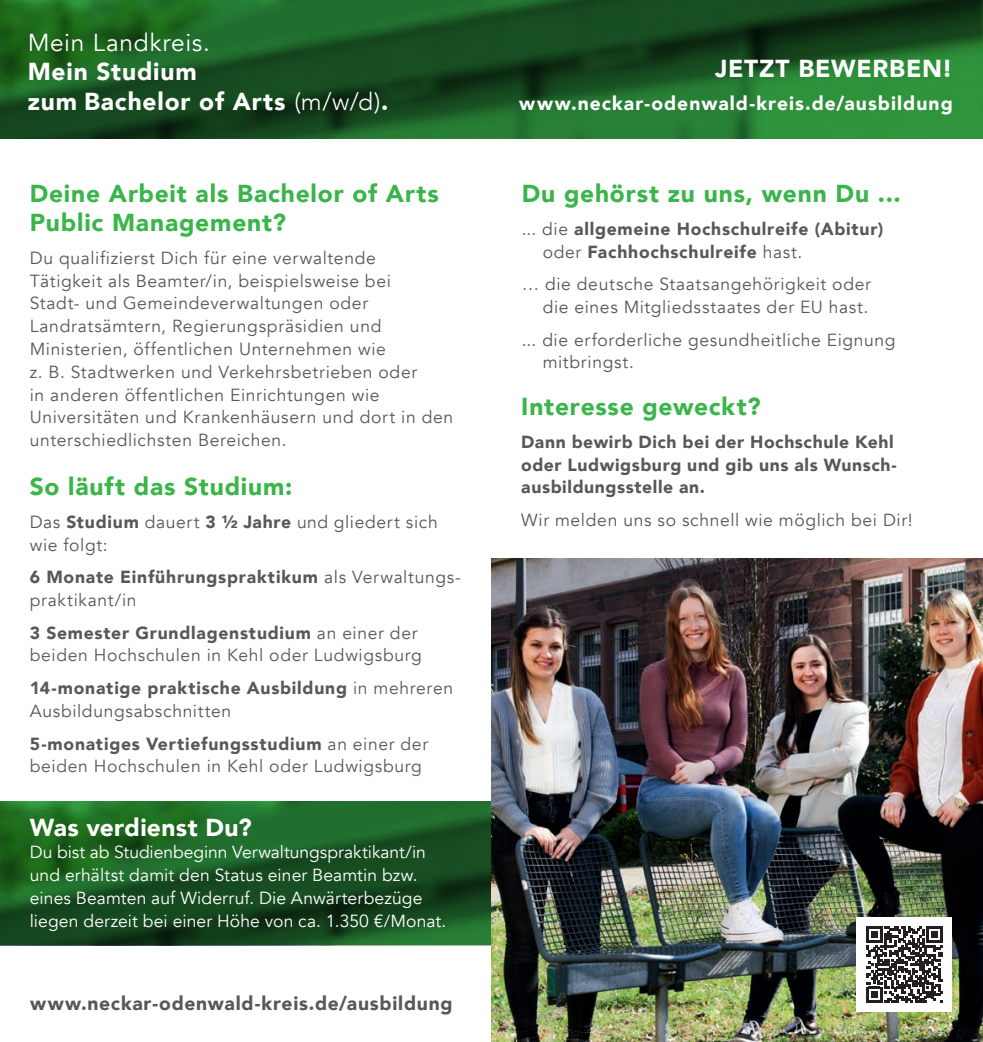
<style>
.page{position:relative;width:983px;height:1042px;background:#fff}
.page>*{position:absolute;margin:0;border:0;box-sizing:border-box;transform-origin:0 0}
.t1{font:900 24.5px/29.4px "Avenir";letter-spacing:.035em;color:#3ab54a}
.t2{font:900 24.5px/29.4px "Avenir";letter-spacing:.03em;color:#fff}
.t3{font:24.5px "Avenir";letter-spacing:.025em;color:#fff}
.t4{font:900 19.25px "Avenir";letter-spacing:.055em;color:#fff}
.t5{font:900 19.25px "Avenir";letter-spacing:.04em;color:#57585a}
.t6{font:17.5px/22.8px "Avenir";letter-spacing:.035em;color:#57585a}
.t7{font:17.5px/22.8px "Avenir";letter-spacing:.005em;color:#fff}
.t8{font:900 17.5px/22.8px "Avenir";letter-spacing:.035em;color:#57585a}
.s1{font-weight:300}
.s2{font-weight:900}
.s3{font-weight:400}
</style>
<div class="page">
<img style="left:0;top:801px;width:491px;height:144px">
<img style="left:491px;top:558px;width:491px;height:484px">
<img style="left:0;top:0;width:982px;height:139px">
<div style="left:856px;top:917px;width:95px;height:95px;background:#fff"></div>
<svg style="left:866px;top:926px;width:76px;height:77px"></svg>
<h1 class="t3" style="left:28px;top:28px;width:184px">Mein Landkreis.</h1>
<h1 class="t2" style="left:28px;top:56px;width:362px">Mein Studium<br>zum Bachelor of Arts <span class="s1">(m/w/d)</span>.</h1>
<h1 class="t2" style="left:715px;top:53px;width:239px">JETZT BEWERBEN!</h1>
<p class="t4" style="left:519px;top:86px;width:435px">www.neckar-odenwald-kreis.de/ausbildung</p>
<h1 class="t1" style="left:30px;top:178px;width:410px">Deine Arbeit als Bachelor of Arts<br>Public Management?</h1>
<p class="t6" style="left:30px;top:247px;width:425px">Du qualifizierst Dich für eine verwaltende<br>Tätigkeit als Beamter/in, beispielsweise bei<br>Stadt- und Gemeindeverwaltungen oder Landratsämtern, Regierungspräsidien und Ministerien, öffentlichen Unternehmen wie<br>z. B. Stadtwerken und Verkehrsbetrieben oder<br>in anderen öffentlichen Einrichtungen wie Universitäten und Krankenhäusern und dort in den unterschiedlichsten Bereichen.</p>
<h1 class="t1" style="left:30px;top:471px;width:264px">So läuft das Studium:</h1>
<p class="t6" style="left:30px;top:511px;width:409px">Das <span class="s2">Studium</span> dauert <span class="s2">3 ½ Jahre</span> und gliedert sich wie folgt:</p>
<p class="t6" style="left:30px;top:566px;width:432px"><span class="s2">6 Monate Einführungspraktikum</span> als Verwaltungs&shy;praktikant/in</p>
<p class="t6" style="left:30px;top:621px;width:393px"><span class="s2">3 Semester Grundlagenstudium</span> an einer der beiden Hochschulen in Kehl oder Ludwigsburg</p>
<p class="t6" style="left:30px;top:677px;width:425px"><span class="s2">14-monatige praktische Ausbildung</span> in mehreren<br>Ausbildungsabschnitten</p>
<p class="t6" style="left:30px;top:732px;width:400px"><span class="s2">5-monatiges Vertiefungsstudium</span> an einer der beiden Hochschulen in Kehl oder Ludwigsburg</p>
<h1 class="t2" style="left:30px;top:812px;width:223px">Was verdienst Du?</h1>
<p class="t7" style="left:30px;top:841px;width:418px">Du bist ab Studienbeginn Verwaltungspraktikant/in und erhältst damit den Status einer Beamtin bzw. eines Beamten auf Widerruf. Die Anwärterbezüge liegen derzeit bei einer Höhe von ca. 1.350 €/Monat.</p>
<p class="t5" style="left:30px;top:986px;width:424px">www.neckar-odenwald-kreis.de/ausbildung</p>
<h1 class="t1" style="left:521px;top:178px;width:380px">Du gehörst zu uns, wenn Du ...</h1>
<p class="t8" style="left:542px;top:217px;width:342px;text-indent:-21px"><span class="s3">... die</span> allgemeine Hochschulreife (Abitur) <span class="s3">oder</span> Fachhochschulreife <span class="s3">hast.</span></p>
<p class="t6" style="left:521px;top:273px;width:351px;text-align:right">… die deutsche Staatsangehörigkeit oder die eines Mitgliedsstaates der EU hast.</p>
<p class="t6" style="left:542px;top:329px;width:354px;text-indent:-21px">... die erforderliche gesundheitliche Eignung mitbringst.</p>
<h1 class="t1" style="left:521px;top:391px;width:241px">Interesse geweckt?</h1>
<p class="t8" style="left:521px;top:430px;width:377px">Dann bewirb Dich bei der Hochschule Kehl oder Ludwigsburg und gib uns als Wunsch&shy;ausbildungsstelle an.</p>
<p class="t6" style="left:521px;top:509px;width:393px">Wir melden uns so schnell wie möglich bei Dir!</p>
</div>
